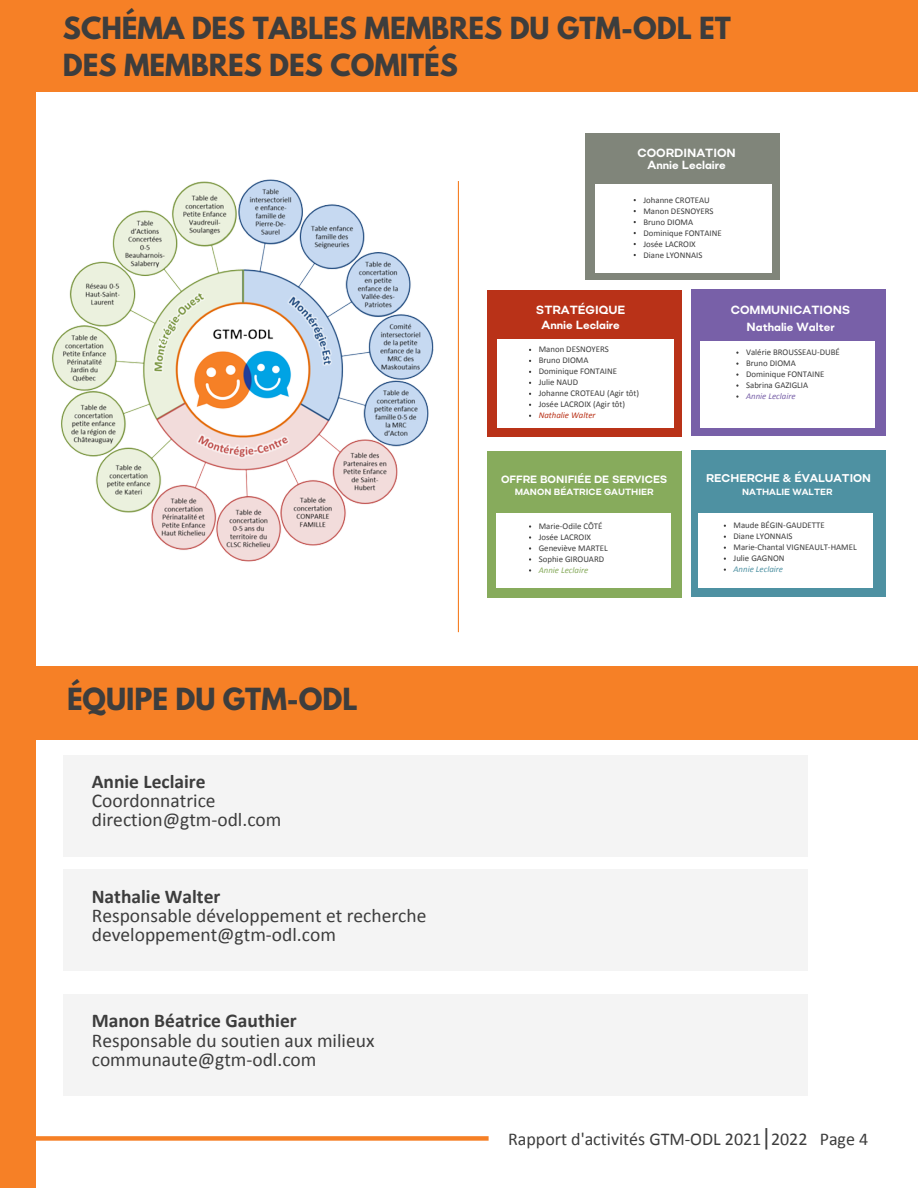
<style>
.page{position:relative;width:918px;height:1188px;background:#fff}
.page>*{position:absolute;margin:0;border:0;box-sizing:border-box;transform-origin:0 0}
.t1{font:700 27px/37.2px "League Spartan";color:#3d3d3d}
.t2{font:19.5px/19.2px "Calibri";color:#3d3d3d}
.t3{font:700 19.5px "Calibri";color:#3d3d3d}
.t4{font:18px "Calibri";color:#3d3d3d}
.t5{font:700 11.85px/12.9px "Mercenary";color:#fff;text-align:center}
.t6{font:700 11.25px "Mercenary";color:#fff}
.t7{font:700 10.5px "Mercenary";color:#fff}
.t8{font:700 9px "Mercenary";color:#fff}
.t9{font:8.85px/10.9px "Calibri";color:#3d3d3d}
.t10{font:italic 8.85px "Calibri";color:#b93218}
.t11{font:italic 8.85px "Calibri";color:#87ab5c}
.t12{font:italic 8.85px "Calibri";color:#4e91a2}
.t13{font:italic 8.85px "Calibri";color:#7860a8}
.s1{font-family:"DejaVu Sans"}
</style>
<div class="page">
<div style="left:8px;top:0;width:910px;height:92px;background:#f68026"></div>
<div style="left:0;top:1136px;width:489px;height:5px;background:#f68026"></div>
<div style="left:0;top:0;width:36px;height:1188px;background:#f68026"></div>
<img style="left:52px;top:179px;width:381px;height:383px">
<div style="left:19px;top:666px;width:899px;height:73px;background:#f68026"></div>
<div style="left:63px;top:756px;width:745px;height:101px;background:#f4f4f4"></div>
<div style="left:63px;top:995px;width:745px;height:101px;background:#f4f4f4"></div>
<hr style="left:458px;top:181px;width:1px;height:451px;background:#f68026">
<div style="left:63px;top:869px;width:745px;height:102px;background:#f4f4f4"></div>
<div style="left:585px;top:133px;width:195px;height:147px;background:#80857a"></div>
<div style="left:487px;top:452px;width:195px;height:146px;background:#87ab5c"></div>
<div style="left:497px;top:514px;width:174px;height:74px;background:#fff"></div>
<div style="left:692px;top:451px;width:194px;height:146px;background:#4e91a2"></div>
<div style="left:698px;top:514px;width:174px;height:74px;background:#fff"></div>
<div style="left:691px;top:289px;width:195px;height:147px;background:#7860a8"></div>
<div style="left:700px;top:341px;width:175px;height:87px;background:#fff"></div>
<div style="left:488px;top:291px;width:194px;height:146px;background:#b93218"></div>
<div style="left:497px;top:339px;width:176px;height:88px;background:#fff"></div>
<div style="left:595px;top:184px;width:176px;height:89px;background:#fff"></div>
<svg style="left:497px;top:348px;width:170px;height:80px"></svg>
<h1 class="t1" style="left:63px;top:13px;width:670px">SCHÉMA DES TABLES MEMBRES DU GTM-ODL ET<br>DES MEMBRES DES COMITÉS</h1>
<h3 class="t5" style="left:637px;top:145px;width:100px">COORDINATION<br>Annie Leclaire</h3>
<p class="t9" style="left:643px;top:195px;width:80px">Johanne CROTEAU<br>Manon DESNOYERS<br>Bruno DIOMA<br>Dominique FONTAINE<br>Josée LACROIX<br>Diane LYONNAIS</p>
<h3 class="t5" style="left:536px;top:302px;width:91px;line-height:14.9px">STRATÉGIQUE<br>Annie Leclaire</h3>
<h3 class="t5" style="left:731px;top:301px;width:121px;line-height:16.8px">COMMUNICATIONS<br>Nathalie Walter</h3>
<h1 class="t1" style="left:67px;top:684px;width:292px">ÉQUIPE DU GTM-ODL</h1>
<h2 class="t3" style="left:92px;top:773px;width:115px">Annie Leclaire</h2>
<h2 class="t2" style="left:92px;top:792px;width:191px">Coordonnatrice direction@gtm-odl.com</h2>
<h2 class="t3" style="left:92px;top:888px;width:130px">Nathalie Walter</h2>
<h2 class="t2" style="left:92px;top:907px;width:336px">Responsable développement et recherche developpement@gtm-odl.com</h2>
<h2 class="t3" style="left:92px;top:1013px;width:206px">Manon Béatrice Gauthier</h2>
<h2 class="t2" style="left:92px;top:1032px;width:284px">Responsable du soutien aux milieux communaute@gtm-odl.com</h2>
<p class="t9" style="left:539px;top:345px;width:102px">Manon DESNOYERS<br>Bruno DIOMA<br>Dominique FONTAINE<br>Julie NAUD<br>Johanne CROTEAU (Agir tôt)<br>Josée LACROIX (Agir tôt)</p>
<p class="t10" style="left:539px;top:412px;width:58px">Nathalie Walter</p>
<p class="t7" style="left:501px;top:473px;width:168px">OFFRE BONIFIÉE DE SERVICES</p>
<p class="t8" style="left:515px;top:486px;width:140px">MANON BÉATRICE GAUTHIER</p>
<p class="t9" style="left:539px;top:521px;width:71px">Marie-Odile CÔTÉ<br>Josée LACROIX<br>Geneviève MARTEL<br>Sophie GIROUARD</p>
<p class="t11" style="left:539px;top:566px;width:51px">Annie Leclaire</p>
<p class="t9" style="left:746px;top:348px;width:95px">Valérie BROUSSEAU-DUBÉ<br>Bruno DIOMA<br>Dominique FONTAINE<br>Sabrina GAZIGLIA</p>
<p class="t13" style="left:746px;top:392px;width:51px">Annie Leclaire</p>
<p class="t6" style="left:706px;top:471px;width:166px">RECHERCHE &amp; ÉVALUATION</p>
<p class="t8" style="left:742px;top:486px;width:92px">NATHALIE WALTER</p>
<p class="t9" style="left:734px;top:521px;width:125px">Maude BÉGIN-GAUDETTE<br>Diane LYONNAIS<br>Marie-Chantal VIGNEAULT-HAMEL<br>Julie GAGNON</p>
<p class="t12" style="left:734px;top:566px;width:51px">Annie Leclaire</p>
<h3 class="t4" style="left:508px;top:1132px;width:362px">Rapport d'activités GTM-ODL 2021<span class="s1">⎮</span>2022 Page 4</h3>
</div>
